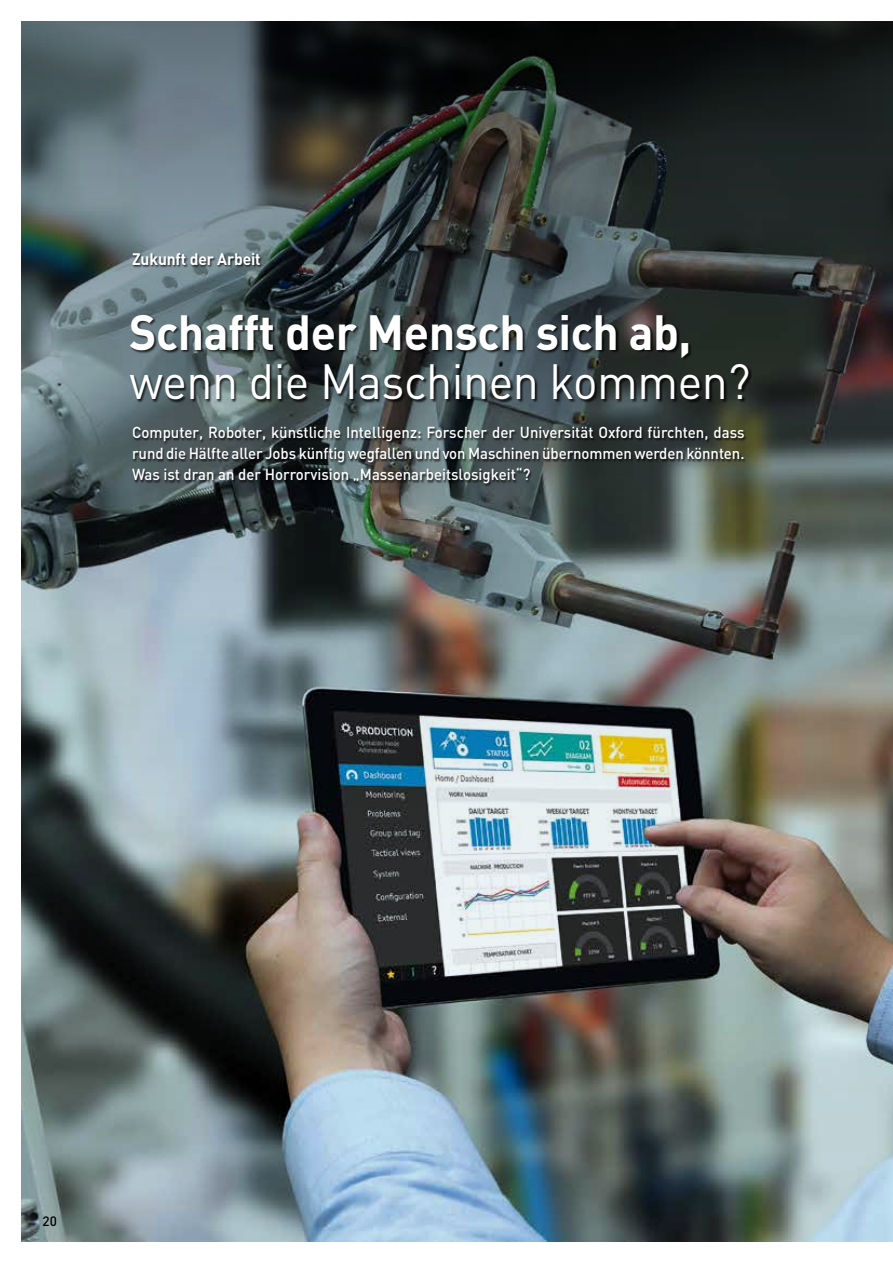
<style>
.page{position:relative;width:893px;height:1263px;background:#fff}
.page>*{position:absolute;margin:0;border:0;box-sizing:border-box;transform-origin:0 0}
.t1{font:700 48.9px "DIN";letter-spacing:-.01em;color:#fff;scale:.95 1}
.t2{font:48.9px "DIN";letter-spacing:-.01em;color:#fff;scale:.95 1}
.t3{font:700 16.5px "DIN";letter-spacing:-.01em;color:#fff;scale:.95 1}
.t4{font:500 15.75px/21px "DIN";color:#fff;text-align:justify;scale:.95 1}
.t5{font:500 13.5px "DIN";color:#000}
</style>
<div class="page">
<img style="left:21px;top:21px;width:872px;height:1221px">
<div style="left:132px;top:253px;width:131px;height:15px;background:#000;opacity:.75"></div>
<div style="left:132px;top:426px;width:615px;height:61px;background:#000;opacity:.75"></div>
<div style="left:130px;top:315px;width:622px;height:88px;background:#000;opacity:.75"></div>
<p class="t3" style="left:132px;top:248px;width:137px">Zukunft der Arbeit</p>
<h1 class="t1" style="left:129px;top:300px;width:593px">Schafft der Mensch sich ab,</h1>
<h1 class="t2" style="left:130px;top:351px;width:655px">wenn die Maschinen kommen?</h1>
<p class="t4" style="left:132px;top:421px;width:646px">Computer, Roboter, künstliche Intelligenz: Forscher der Universität Oxford fürchten, dass rund die Hälfte aller Jobs künftig wegfallen und von Maschinen übernommen werden könnten.<br>Was ist dran an der Horrorvision „Massenarbeitslosigkeit“?</p>
<p class="t5" style="left:43px;top:1212px;width:16px">20</p>
</div>
